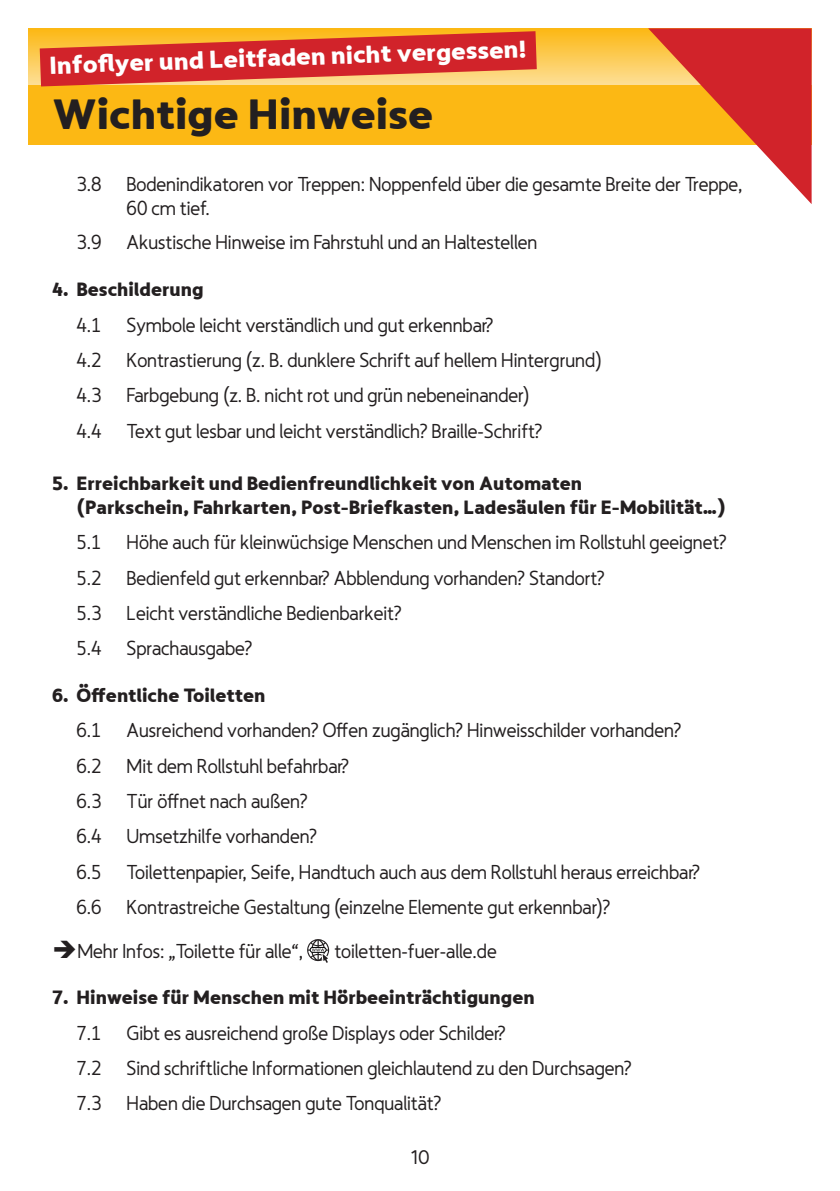
<style>
.page{position:relative;width:840px;height:1191px;background:#fff}
.page>*{position:absolute;margin:0;border:0;box-sizing:border-box;transform-origin:0 0}
.t1{font:800 44px "LT Asus";color:#231f20}
.t2{font:800 25.6px "LT Asus";color:#fff}
.t3{font:20px/35.4px "LT Asus";color:#231f20}
.t4{font:800 20px/24px "LT Asus";color:#231f20}
.t5{font:20px "Avancement 2020";color:#231f20}
</style>
<div class="page">
<svg style="left:28px;top:28px;width:619px;height:57px;background:#fcc748"></svg>
<div style="left:28px;top:85px;width:783px;height:60px;background:#fcb814"></div>
<svg style="left:307px;top:939px;width:22px;height:24px"></svg>
<svg style="left:647px;top:28px;width:164px;height:176px"></svg>
<svg style="left:40px;top:31px;width:496px;height:55px;background:#de5635"></svg>
<p class="t2" style="left:49px;top:50px;width:478px;rotate:-2deg">Infofl yer und Leitfaden nicht vergessen!</p>
<h1 class="t1" style="left:52px;top:88px;width:382px">Wichtige Hinweise</h1>
<p class="t3" style="left:126px;top:172px;width:617px;line-height:24px;text-indent:-50px">3.8 Bodenindikatoren vor Treppen: Noppenfeld über die gesamte Breite der Treppe,<br>60 cm tief.</p>
<p class="t3" style="left:76px;top:225px;width:462px">3.9 Akustische Hinweise im Fahrstuhl und an Haltestellen</p>
<p class="t4" style="left:52px;top:277px;width:152px">4. Beschilderung</p>
<p class="t3" style="left:76px;top:307px;width:526px">4.1 Symbole leicht verständlich und gut erkennbar?<br>4.2 Kontrastierung (z. B. dunklere Schrift auf hellem Hintergrund)<br>4.3 Farbgebung (z. B. nicht rot und grün nebeneinander)<br>4.4 Text gut lesbar und leicht verständlich? Braille-Schrift?</p>
<p class="t4" style="left:76px;top:471px;width:650px;text-indent:-24px">5. Erreichbarkeit und Bedienfreundlichkeit von Automaten<br>(Parkschein, Fahrkarten, Post-Briefkasten, Ladesäulen für E-Mobilität…)</p>
<p class="t3" style="left:76px;top:524px;width:651px">5.1 Höhe auch für kleinwüchsige Menschen und Menschen im Rollstuhl geeignet?<br>5.2 Bedienfeld gut erkennbar? Abblendung vorhanden? Standort?<br>5.3 Leicht verständliche Bedienbarkeit?<br>5.4 Sprachausgabe?</p>
<p class="t4" style="left:52px;top:683px;width:214px">6. Öffentliche Toiletten</p>
<p class="t3" style="left:76px;top:712px;width:624px">6.1 Ausreichend vorhanden? Offen zugänglich? Hinweisschilder vorhanden?<br>6.2 Mit dem Rollstuhl befahrbar?<br>6.3 Tür öffnet nach außen?<br>6.4 Umsetzhilfe vorhanden?<br>6.5 Toilettenpapier, Seife, Handtuch auch aus dem Rollstuhl heraus erreichbar?<br>6.6 Kontrastreiche Gestaltung (einzelne Elemente gut erkennbar)?</p>
<p class="t3" style="left:52px;top:933px;width:252px">➔Mehr Infos: „Toilette für alle“,</p>
<p class="t3" style="left:334px;top:933px;width:164px">toiletten-fuer-alle.de</p>
<p class="t4" style="left:52px;top:985px;width:483px">7. Hinweise für Menschen mit Hörbeeinträchtigungen</p>
<p class="t3" style="left:76px;top:1015px;width:556px">7.1 Gibt es ausreichend große Displays oder Schilder?<br>7.2 Sind schriftliche Informationen gleichlautend zu den Durchsagen?<br>7.3 Haben die Durchsagen gute Tonqualität?</p>
<p class="t5" style="left:410px;top:1142px;width:21px">10</p>
</div>
